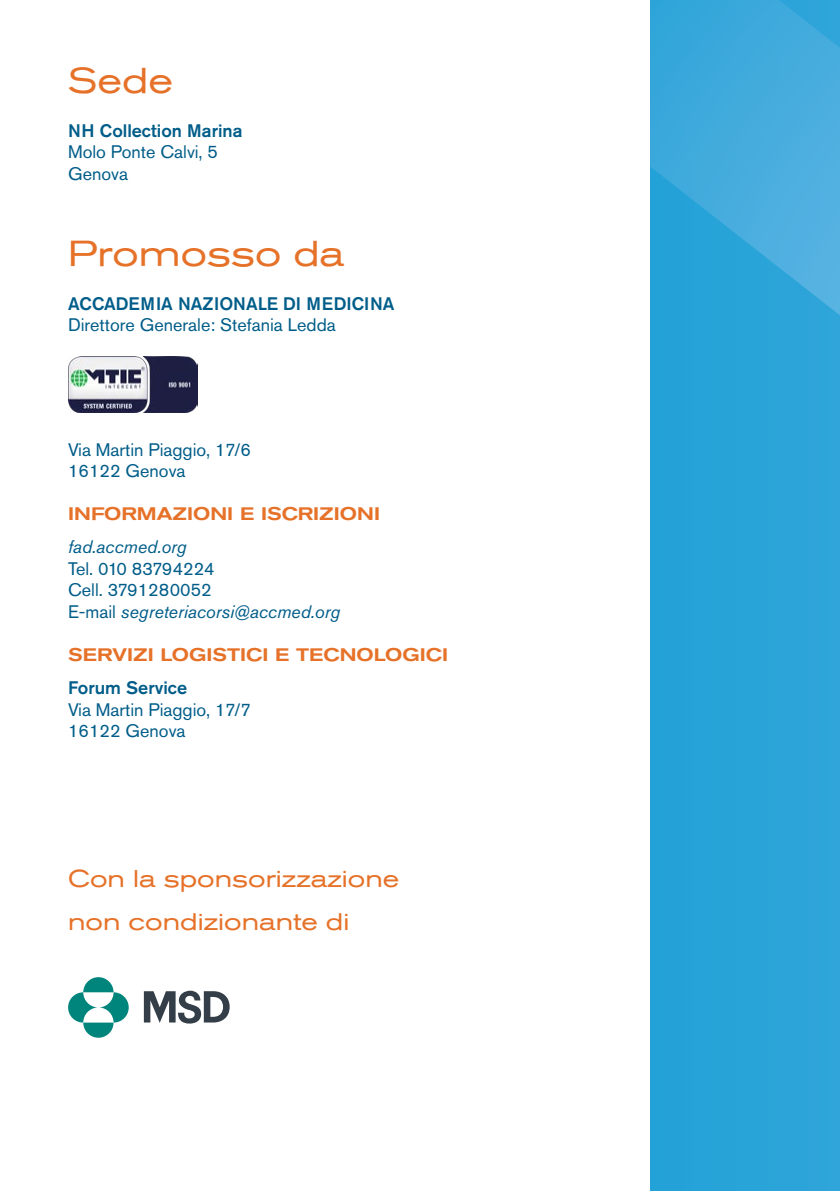
<style>
.page{position:relative;width:840px;height:1191px;background:#fff}
.page>*{position:absolute;margin:0;border:0;box-sizing:border-box;transform-origin:0 0}
.t1{font:expanded 36px "Akzidenz Grotesk BQ";color:#e67128}
.t2{font:expanded 24px/43.2px "Akzidenz Grotesk BQ";color:#e67128}
.t3{font:18px/21.6px "Akzidenz Grotesk Pro";color:#005d89}
.t4{font:500 18px "Akzidenz Grotesk Pro";color:#005d89}
.t5{font:500 expanded 18px "Akzidenz Grotesk BQ";color:#e67128}
.t6{font:italic 18px "Akzidenz Grotesk Pro";color:#005d89}
.s1{font-style:italic}
</style>
<div class="page">
<svg style="left:650px;top:0;width:189px;height:1191px;background:#2da4d9"></svg>
<img style="left:68px;top:356px;width:130px;height:56px">
<svg style="left:83px;top:977px;width:30px;height:15px"></svg>
<svg style="left:83px;top:1022px;width:30px;height:15px"></svg>
<svg style="left:68px;top:992px;width:29px;height:30px"></svg>
<svg style="left:100px;top:992px;width:29px;height:30px"></svg>
<svg style="left:144px;top:990px;width:85px;height:33px"></svg>
<h1 class="t1" style="left:68px;top:60px;width:107px">Sede</h1>
<p class="t4" style="left:68px;top:119px;width:176px">NH Collection Marina</p>
<p class="t3" style="left:68px;top:141px;width:151px">Molo Ponte Calvi, 5<br>Genova</p>
<h1 class="t1" style="left:68px;top:233px;width:278px">Promosso da</h1>
<p class="t4" style="left:68px;top:291px;width:328px">ACCADEMIA NAZIONALE DI MEDICINA</p>
<p class="t3" style="left:68px;top:314px;width:269px">Direttore Generale: Stefania Ledda</p>
<p class="t3" style="left:68px;top:438px;width:184px">Via Martin Piaggio, 17/6<br>16122 Genova</p>
<p class="t5" style="left:68px;top:503px;width:313px">INFORMAZIONI E ISCRIZIONI</p>
<p class="t6" style="left:68px;top:535px;width:120px">fad.accmed.org</p>
<p class="t3" style="left:68px;top:558px;width:273px">Tel. 010 83794224<br>Cell. 3791280052<br>E-mail <span class="s1">segreteriacorsi@accmed.org</span></p>
<p class="t5" style="left:68px;top:644px;width:381px">SERVIZI LOGISTICI E TECNOLOGICI</p>
<p class="t4" style="left:68px;top:676px;width:121px">Forum Service</p>
<p class="t3" style="left:68px;top:698px;width:184px">Via Martin Piaggio, 17/7<br>16122 Genova</p>
<h2 class="t2" style="left:68px;top:857px;width:333px">Con la sponsorizzazione non condizionante di</h2>
</div>
